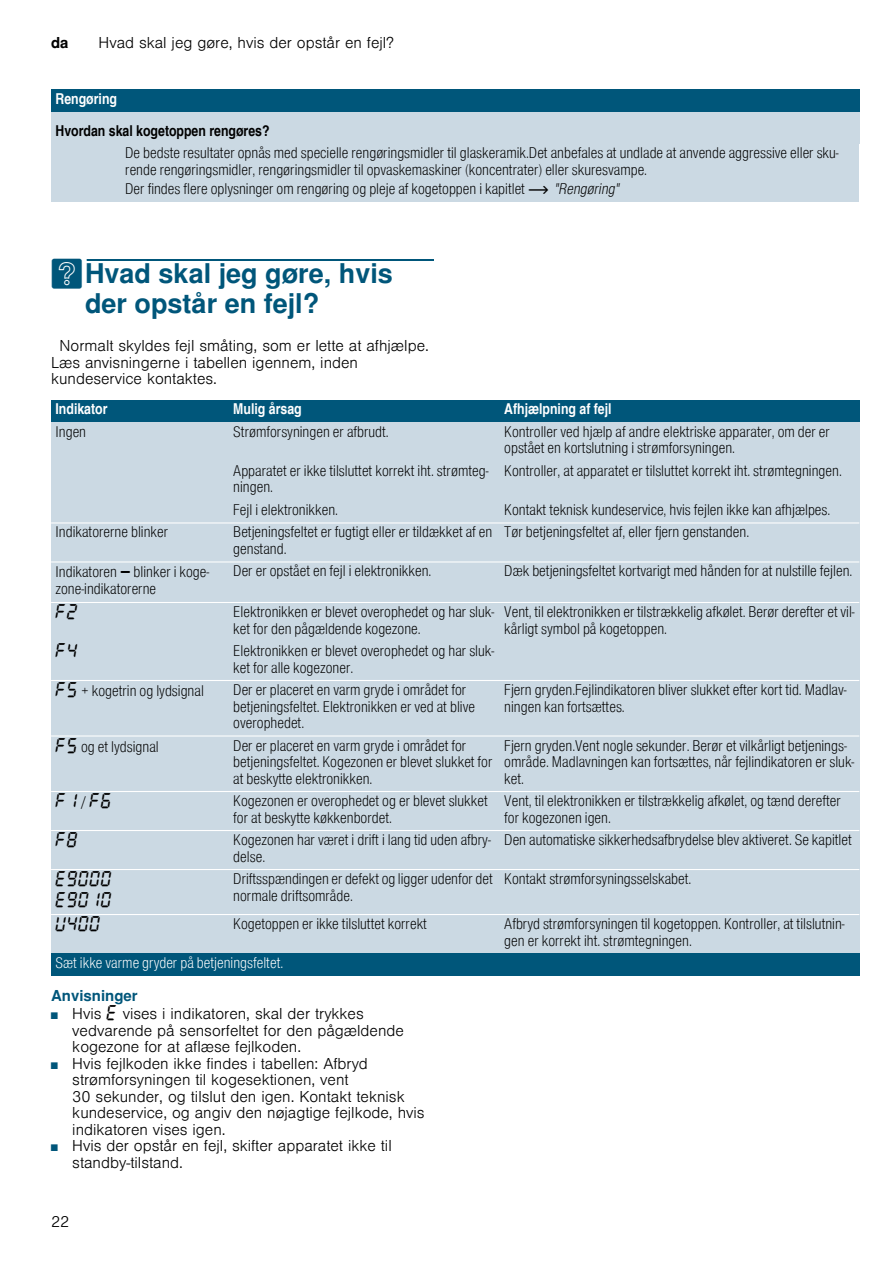
<style>
.page{position:relative;width:893px;height:1263px;background:#fff}
.page>*{position:absolute;margin:0;border:0;box-sizing:border-box;transform-origin:0 0}
.t1{font:700 27px/30px "Nimbus San L";color:#00567a}
.t2{font:16.5px/21px "BSH Symb All";color:#000}
.t3{font:15px/16.5px "Nimbus San L Lig Con";color:#000}
.t4{font:300 15px/16.5px "Nimbus San L";color:#000}
.t5{font:15px "Nimbus San L Bol Con";color:#fff}
.t6{font:15px "Nimbus San L Lig Con";color:#fff}
.t7{font:15px "Nimbus San L Bol Con";color:#000}
.t8{font:700 15px "Nimbus San L";color:#00567a}
.t9{font:700 15px "Nimbus San L";color:#000}
.s1{font-family:"BSH Symb PH1"}
.s2{font-family:"Nimbus San L Lig Con Ita"}
.s3{font-family:"BSH Symb PG2";font-weight:400}
.s4{font-family:"BSH Symb PH4";font-size:16.5px}
.s5{font-family:"BSH Symb All";font-size:16.5px}
.s6{font-family:"Nimbus San L Lig Con";font-size:15px}
.s7{font-size:9px;color:#00567a}
.s8{font-family:"BSH Symb All";font-weight:400;font-size:16.5px}
</style>
<div class="page">
<div style="left:87px;top:259px;width:347px;height:2px;border:1px solid #00567a"></div>
<div style="left:51px;top:90px;width:808px;height:22px;background:#00567a"></div>
<div style="left:51px;top:112px;width:808px;height:32px;background:#cbd9e3"></div>
<div style="left:51px;top:144px;width:70px;height:58px;background:#cbd9e3"></div>
<div style="left:121px;top:144px;width:738px;height:58px;background:#cbd9e3"></div>
<div style="left:51px;top:400px;width:178px;height:22px;background:#00567a"></div>
<div style="left:229px;top:400px;width:271px;height:22px;background:#00567a"></div>
<div style="left:500px;top:400px;width:359px;height:22px;background:#00567a"></div>
<div style="left:51px;top:422px;width:178px;height:101px;background:#cbd9e3"></div>
<div style="left:229px;top:422px;width:271px;height:39px;background:#cbd9e3"></div>
<div style="left:500px;top:422px;width:359px;height:39px;background:#cbd9e3"></div>
<div style="left:229px;top:461px;width:271px;height:39px;background:#cbd9e3"></div>
<div style="left:500px;top:461px;width:359px;height:39px;background:#cbd9e3"></div>
<div style="left:229px;top:500px;width:271px;height:23px;background:#cbd9e3"></div>
<div style="left:500px;top:500px;width:359px;height:23px;background:#cbd9e3"></div>
<div style="left:51px;top:523px;width:178px;height:39px;background:#cbd9e3"></div>
<div style="left:229px;top:523px;width:271px;height:39px;background:#cbd9e3"></div>
<div style="left:500px;top:523px;width:359px;height:39px;background:#cbd9e3"></div>
<div style="left:51px;top:562px;width:178px;height:40px;background:#cbd9e3"></div>
<div style="left:229px;top:562px;width:271px;height:40px;background:#cbd9e3"></div>
<div style="left:500px;top:562px;width:359px;height:40px;background:#cbd9e3"></div>
<div style="left:51px;top:602px;width:178px;height:39px;background:#cbd9e3"></div>
<div style="left:229px;top:602px;width:271px;height:39px;background:#cbd9e3"></div>
<div style="left:500px;top:602px;width:359px;height:78px;background:#cbd9e3"></div>
<div style="left:51px;top:641px;width:178px;height:39px;background:#cbd9e3"></div>
<div style="left:229px;top:641px;width:271px;height:39px;background:#cbd9e3"></div>
<div style="left:51px;top:680px;width:178px;height:56px;background:#cbd9e3"></div>
<div style="left:229px;top:680px;width:271px;height:56px;background:#cbd9e3"></div>
<div style="left:500px;top:680px;width:359px;height:56px;background:#cbd9e3"></div>
<div style="left:51px;top:736px;width:178px;height:55px;background:#cbd9e3"></div>
<div style="left:229px;top:736px;width:271px;height:55px;background:#cbd9e3"></div>
<div style="left:500px;top:736px;width:359px;height:55px;background:#cbd9e3"></div>
<div style="left:51px;top:791px;width:178px;height:39px;background:#cbd9e3"></div>
<div style="left:229px;top:791px;width:271px;height:39px;background:#cbd9e3"></div>
<div style="left:500px;top:791px;width:359px;height:39px;background:#cbd9e3"></div>
<div style="left:51px;top:830px;width:178px;height:39px;background:#cbd9e3"></div>
<div style="left:229px;top:830px;width:271px;height:39px;background:#cbd9e3"></div>
<div style="left:500px;top:830px;width:359px;height:39px;background:#cbd9e3"></div>
<div style="left:51px;top:869px;width:178px;height:45px;background:#cbd9e3"></div>
<div style="left:229px;top:869px;width:271px;height:45px;background:#cbd9e3"></div>
<div style="left:500px;top:869px;width:359px;height:45px;background:#cbd9e3"></div>
<div style="left:51px;top:914px;width:178px;height:39px;background:#cbd9e3"></div>
<div style="left:229px;top:914px;width:271px;height:39px;background:#cbd9e3"></div>
<div style="left:500px;top:914px;width:359px;height:39px;background:#cbd9e3"></div>
<div style="left:51px;top:953px;width:808px;height:23px;background:#00567a"></div>
<hr style="left:51px;top:522px;width:808px;height:1px;background:#fff">
<hr style="left:51px;top:561px;width:808px;height:1px;background:#fff">
<hr style="left:51px;top:602px;width:808px;height:1px;background:#fff">
<hr style="left:51px;top:680px;width:808px;height:1px;background:#fff">
<hr style="left:51px;top:735px;width:808px;height:1px;background:#fff">
<hr style="left:51px;top:791px;width:808px;height:1px;background:#fff">
<hr style="left:51px;top:830px;width:808px;height:1px;background:#fff">
<hr style="left:51px;top:869px;width:808px;height:1px;background:#fff">
<hr style="left:51px;top:914px;width:808px;height:1px;background:#fff">
<p class="t9" style="left:51px;top:34px;width:19px">da</p>
<p class="t4" style="left:99px;top:33px;width:297px">Hvad skal jeg gøre, hvis der opstår en fejl?</p>
<p class="t5" style="left:56px;top:89px;width:63px">Rengøring</p>
<p class="t7" style="left:56px;top:121px;width:215px">Hvordan skal kogetoppen rengøres?</p>
<p class="t3" style="left:125px;top:144px;width:715px">De bedste resultater opnås med specielle rengøringsmidler til glaskeramik.Det anbefales at undlade at anvende aggressive eller sku&shy;rende rengøringsmidler, rengøringsmidler til opvaskemaskiner (koncentrater) eller skuresvampe.</p>
<p class="t3" style="left:125px;top:180px;width:496px">Der findes flere oplysninger om rengøring og pleje af kogetoppen i kapitlet <span class="s1">~</span> <span class="s2">"Rengøring"</span></p>
<h1 class="t1" style="left:85px;top:258px;width:309px;text-indent:-34px"><span class="s3">3</span>Hvad skal jeg gøre, hvis der opstår en fejl?</h1>
<p class="t4" style="left:51px;top:336px;width:379px;text-indent:9px">Normalt skyldes fejl småting, som er lette at afhjælpe.<br>Læs anvisningerne i tabellen igennem, inden kundeservice kontaktes.</p>
<p class="t5" style="left:56px;top:400px;width:53px">Indikator</p>
<p class="t5" style="left:233px;top:400px;width:70px">Mulig årsag</p>
<p class="t5" style="left:504px;top:400px;width:109px">Afhjælpning af fejl</p>
<p class="t3" style="left:56px;top:423px;width:32px">Ingen</p>
<p class="t3" style="left:233px;top:423px;width:157px">Strømforsyningen er afbrudt.</p>
<p class="t3" style="left:504px;top:423px;width:327px">Kontroller ved hjælp af andre elektriske apparater, om der er opstået en kortslutning i strømforsyningen.</p>
<p class="t3" style="left:233px;top:462px;width:257px">Apparatet er ikke tilsluttet korrekt iht. strømteg&shy;ningen.</p>
<p class="t3" style="left:504px;top:462px;width:339px">Kontroller, at apparatet er tilsluttet korrekt iht. strømtegningen.</p>
<p class="t3" style="left:233px;top:501px;width:106px">Fejl i elektronikken.</p>
<p class="t3" style="left:504px;top:501px;width:327px">Kontakt teknisk kundeservice, hvis fejlen ikke kan afhjælpes.</p>
<p class="t3" style="left:56px;top:523px;width:114px">Indikatorerne blinker</p>
<p class="t3" style="left:233px;top:523px;width:260px">Betjeningsfeltet er fugtigt eller er tildækket af en genstand.</p>
<p class="t3" style="left:504px;top:523px;width:246px">Tør betjeningsfeltet af, eller fjern genstanden.</p>
<p class="t3" style="left:56px;top:563px;width:155px;line-height:17px">Indikatoren <span class="s4">Ù</span> blinker i koge&shy;zone-indikatorerne</p>
<p class="t3" style="left:233px;top:562px;width:200px">Der er opstået en fejl i elektronikken.</p>
<p class="t3" style="left:504px;top:562px;width:349px">Dæk betjeningsfeltet kortvarigt med hånden for at nulstille fejlen.</p>
<p class="t2" style="left:56px;top:602px;width:24px">”ƒ</p>
<p class="t3" style="left:233px;top:603px;width:262px">Elektronikken er blevet overophedet og har sluk&shy;ket for den pågældende kogezone.</p>
<p class="t3" style="left:504px;top:603px;width:352px">Vent, til elektronikken er tilstrækkelig afkølet. Berør derefter et vil&shy;kårligt symbol på kogetoppen.</p>
<p class="t2" style="left:56px;top:641px;width:24px">”…</p>
<p class="t3" style="left:233px;top:642px;width:262px">Elektronikken er blevet overophedet og har sluk&shy;ket for alle kogezoner.</p>
<p class="t3" style="left:56px;top:682px;width:150px"><span class="s5">”†</span> + kogetrin og lydsignal</p>
<p class="t3" style="left:233px;top:681px;width:243px">Der er placeret en varm gryde i området for betjeningsfeltet. Elektronikken er ved at blive overophedet.</p>
<p class="t3" style="left:504px;top:681px;width:344px">Fjern gryden.Fejlindikatoren bliver slukket efter kort tid. Madlav&shy;ningen kan fortsættes.</p>
<p class="t3" style="left:56px;top:737px;width:105px"><span class="s5">”†</span> og et lydsignal</p>
<p class="t3" style="left:233px;top:736px;width:260px">Der er placeret en varm gryde i området for betjeningsfeltet. Kogezonen er blevet slukket for at beskytte elektronikken.</p>
<p class="t3" style="left:504px;top:736px;width:351px">Fjern gryden.Vent nogle sekunder. Berør et vilkårligt betjenings&shy;område. Madlavningen kan fortsættes, når fejlindikatoren er sluk&shy;ket.</p>
<p class="t2" style="left:56px;top:791px;width:58px">”‚ <span class="s6">/</span> ”‡</p>
<p class="t3" style="left:233px;top:792px;width:256px">Kogezonen er overophedet og er blevet slukket for at beskytte køkkenbordet.</p>
<p class="t3" style="left:504px;top:792px;width:338px">Vent, til elektronikken er tilstrækkelig afkølet, og tænd derefter for kogezonen igen.</p>
<p class="t2" style="left:56px;top:830px;width:24px">”‰</p>
<p class="t3" style="left:233px;top:831px;width:259px">Kogezonen har været i drift i lang tid uden afbry&shy;delse.</p>
<p class="t3" style="left:504px;top:831px;width:349px">Den automatiske sikkerhedsafbrydelse blev aktiveret. Se kapitlet</p>
<p class="t2" style="left:56px;top:869px;width:58px">“Š‹‹‹ “Š‹‚‹</p>
<p class="t3" style="left:233px;top:870px;width:261px">Driftsspændingen er defekt og ligger udenfor det normale driftsområde.</p>
<p class="t3" style="left:504px;top:870px;width:189px">Kontakt strømforsyningsselskabet.</p>
<p class="t2" style="left:56px;top:914px;width:47px">—…‹‹</p>
<p class="t3" style="left:233px;top:915px;width:195px">Kogetoppen er ikke tilsluttet korrekt</p>
<p class="t3" style="left:504px;top:915px;width:342px">Afbryd strømforsyningen til kogetoppen. Kontroller, at tilslutnin&shy;gen er korrekt iht. strømtegningen.</p>
<p class="t6" style="left:56px;top:953px;width:229px">Sæt ikke varme gryder på betjeningsfeltet.</p>
<p class="t8" style="left:51px;top:986px;width:88px">Anvisninger</p>
<p class="t4" style="left:72px;top:1003px;width:333px;text-indent:-21px"><span class="s7">■</span> Hvis <span class="s8">“</span> vises i indikatoren, skal der trykkes vedvarende på sensorfeltet for den pågældende kogezone for at aflæse fejlkoden.</p>
<p class="t4" style="left:72px;top:1053px;width:354px;text-indent:-21px"><span class="s7">■</span> Hvis fejlkoden ikke findes i tabellen: Afbryd strømforsyningen til kogesektionen, vent<br>30 sekunder, og tilslut den igen. Kontakt teknisk kundeservice, og angiv den nøjagtige fejlkode, hvis indikatoren vises igen.</p>
<p class="t4" style="left:72px;top:1136px;width:321px;text-indent:-21px"><span class="s7">■</span> Hvis der opstår en fejl, skifter apparatet ikke til standby-tilstand.</p>
<p class="t4" style="left:51px;top:1212px;width:20px">22</p>
</div>
